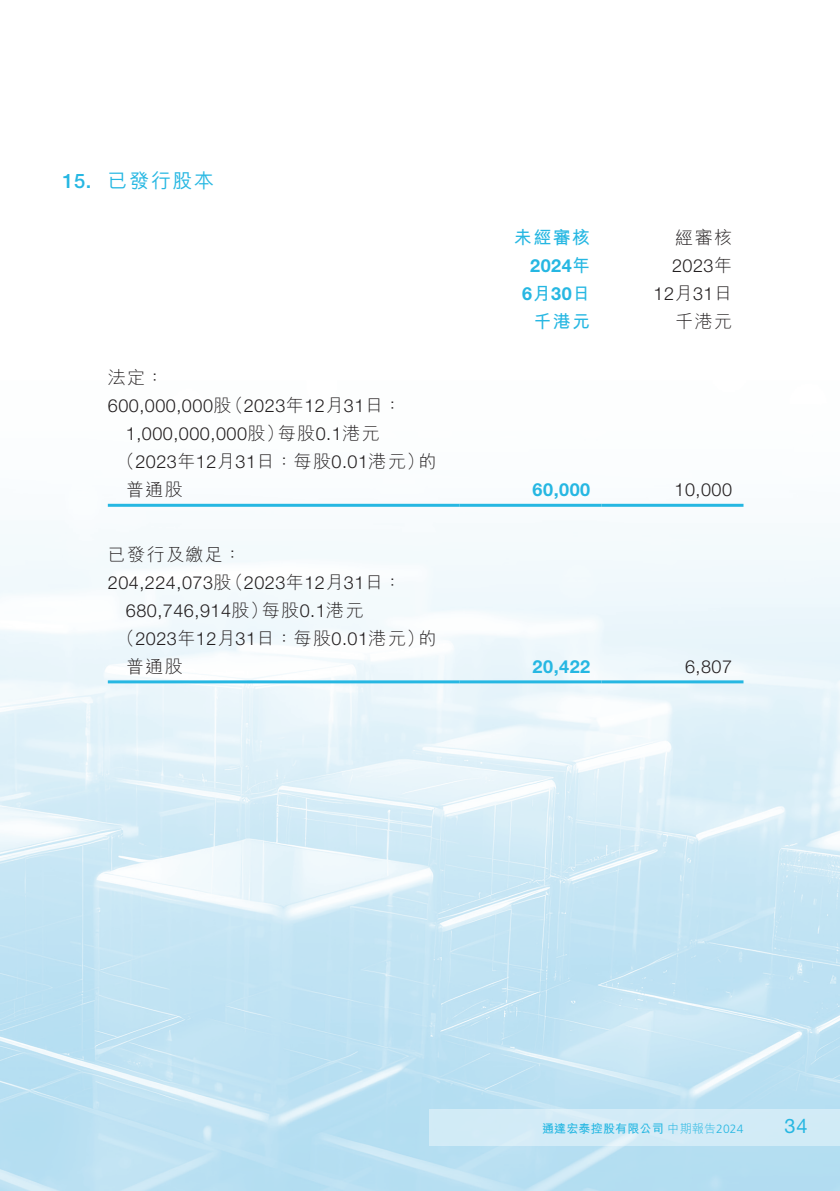
<style>
.page{position:relative;width:840px;height:1191px;background:#fff}
.page>*{position:absolute;margin:0;border:0;box-sizing:border-box;transform-origin:0 0}
.t1{font:500 20px "M Hei HK";letter-spacing:.08em;color:#26b7e2}
.t2{font:500 20px "Helvetica Neue LT Std";color:#26b7e2}
.t3{font:20px "Helvetica Neue LT Std";color:#26b7e2}
.t4{font:300 18px/28px "Helvetica Neue LT Std";letter-spacing:.03em;color:#231f20;text-align:right}
.t5{font:300 18px "M Hei HK";letter-spacing:.08em;color:#231f20}
.t6{font:700 18px/28px "Helvetica Neue LT Std";letter-spacing:.03em;color:#26b7e2;text-align:center}
.t7{font:700 18px "M Hei HK";letter-spacing:.08em;color:#26b7e2}
.t8{font:700 12px "M Hei HK";letter-spacing:.015em;color:#26b7e2}
.s1{font-family:"M Hei HK"}
.s2{font-family:"Helvetica Neue LT Std"}
.s3{font-weight:300}
.s4{font-family:"Frutiger LT Std";font-weight:300}
</style>
<div class="page">
<img style="left:0;top:503px;width:839px;height:688px">
<div style="left:429px;top:1109px;width:410px;height:37px;background:#d2ebf7"></div>
<hr style="left:108px;top:504px;width:351px;height:3px;background:#26b7e2">
<hr style="left:459px;top:504px;width:142px;height:3px;background:#26b7e2">
<hr style="left:601px;top:504px;width:142px;height:3px;background:#26b7e2">
<hr style="left:108px;top:680px;width:351px;height:3px;background:#26b7e2">
<hr style="left:459px;top:680px;width:142px;height:3px;background:#26b7e2">
<hr style="left:601px;top:680px;width:142px;height:3px;background:#26b7e2">
<p class="t2" style="left:62px;top:169px;width:30px">15.</p>
<p class="t1" style="left:108px;top:166px;width:108px">已發行股本</p>
<p class="t5" style="left:108px;top:368px;width:57px">法定：</p>
<p class="t4" style="left:225px;top:391px;width:178px"><span class="s1">（</span>2023<span class="s1">年</span>12<span class="s1">月</span>31<span class="s1">日：</span></p>
<p class="t4" style="left:108px;top:391px;width:125px">600,000,000<span class="s1">股</span></p>
<p class="t4" style="left:126px;top:419px;width:160px">1,000,000,000<span class="s1">股）</span></p>
<p class="t5" style="left:278px;top:424px;width:103px">每股<span class="s2">0.1</span>港元</p>
<p class="t4" style="left:117px;top:447px;width:309px"><span class="s1">（</span>2023<span class="s1">年</span>12<span class="s1">月</span>31<span class="s1">日：每股</span>0.01<span class="s1">港元）</span></p>
<p class="t5" style="left:418px;top:452px;width:19px">的</p>
<p class="t5" style="left:126px;top:480px;width:58px">普通股</p>
<p class="t5" style="left:108px;top:545px;width:135px">已發行及繳足：</p>
<p class="t4" style="left:225px;top:568px;width:178px"><span class="s1">（</span>2023<span class="s1">年</span>12<span class="s1">月</span>31<span class="s1">日：</span></p>
<p class="t4" style="left:108px;top:568px;width:125px">204,224,073<span class="s1">股</span></p>
<p class="t4" style="left:126px;top:596px;width:144px">680,746,914<span class="s1">股）</span></p>
<p class="t5" style="left:262px;top:601px;width:103px">每股<span class="s2">0.1</span>港元</p>
<p class="t4" style="left:117px;top:624px;width:309px"><span class="s1">（</span>2023<span class="s1">年</span>12<span class="s1">月</span>31<span class="s1">日：每股</span>0.01<span class="s1">港元）</span></p>
<p class="t5" style="left:418px;top:629px;width:19px">的</p>
<p class="t5" style="left:126px;top:657px;width:58px">普通股</p>
<p class="t7" style="left:513px;top:224px;width:78px">未經審核</p>
<p class="t6" style="left:522px;top:251px;width:70px">2024<span class="s1">年<br>月</span>6 30<span class="s1">日</span></p>
<p class="t7" style="left:533px;top:308px;width:58px">千港元</p>
<p class="t5" style="left:675px;top:228px;width:58px">經審核</p>
<p class="t4" style="left:653px;top:251px;width:80px">2023<span class="s1">年<br></span>12<span class="s1">月</span>31<span class="s1">日</span></p>
<p class="t5" style="left:675px;top:312px;width:58px">千港元</p>
<p class="t6" style="left:532px;top:475px;width:59px">60,000</p>
<p class="t4" style="left:674px;top:475px;width:59px">10,000</p>
<p class="t6" style="left:532px;top:652px;width:59px">20,422</p>
<p class="t4" style="left:684px;top:652px;width:49px">6,807</p>
<p class="t8" style="left:541px;top:1119px;width:203px">通達宏泰控股有限公司<span class="s3">中期報告</span><span class="s4">2024</span></p>
<p class="t3" style="left:784px;top:1114px;width:25px">34</p>
</div>
